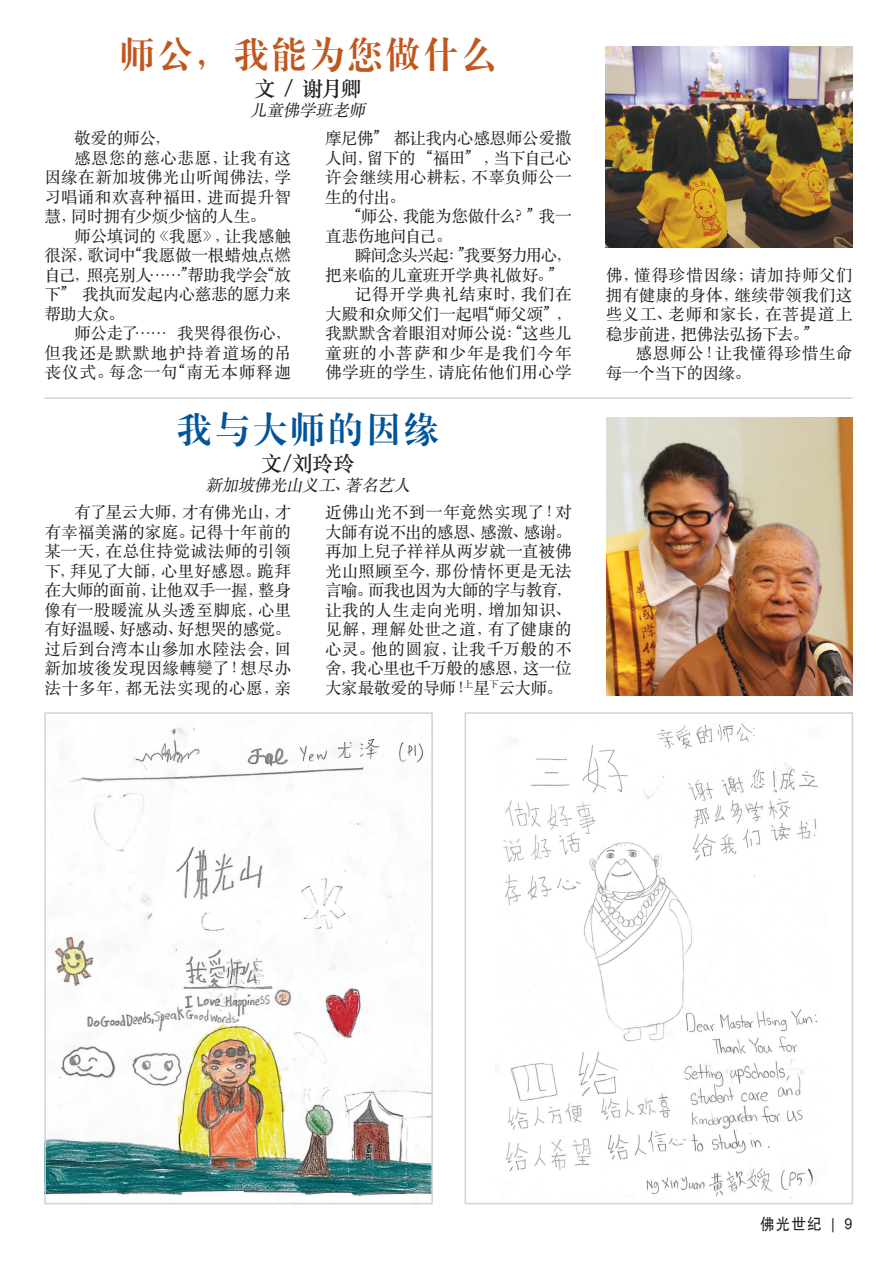
<style>
.page{position:relative;width:893px;height:1265px;background:#fff}
.page>*{position:absolute;margin:0;border:0;box-sizing:border-box;transform-origin:0 0}
.t1{font:36px "JQ Biao Song JT";letter-spacing:.11em;color:#c0571d;scale:.95 1}
.t2{font:36px "JQ Biao Song JT";letter-spacing:.11em;color:#01549a;scale:.95 1}
.t3{font:21px "ST Songti SC Bold";letter-spacing:-.04em;color:#231f20}
.t4{font:16.5px/19.5px "ST Songti SC Regular";letter-spacing:.01em;color:#231f20;text-align:justify}
.t5{font:16.5px/19.5px "ST Songti SC Regular";letter-spacing:-.025em;color:#231f20}
.t6{font:16.5px/19.5px "ST Songti SC Regular";letter-spacing:-.02em;color:#231f20}
.t7{font:italic 16.5px "ST Songti SC Regular";color:#231f20}
.t8{font:16.5px "ST Songti SC Regular";letter-spacing:-.035em;color:#231f20}
.t9{font:16.5px "ST Songti SC Regular";letter-spacing:.07em;color:#231f20}
.t10{font:16.5px "ST Songti SC Regular";letter-spacing:.08em;color:#231f20}
.t11{font:16.5px "ST Songti SC Regular";letter-spacing:.05em;color:#231f20}
.t12{font:16.5px "ST Songti SC Regular";letter-spacing:-.015em;color:#231f20}
.t13{font:15px "SIL Hei Med Jian";color:#231f20;scale:.95 1}
.s1{font-family:"Arial"}
</style>
<div class="page">
<img style="left:606px;top:418px;width:246px;height:278px">
<div style="left:465px;top:712px;width:388px;height:492px;border:2px solid #d1d2d4"></div>
<img style="left:496px;top:719px;width:322px;height:479px">
<img style="left:44px;top:728px;width:387px;height:477px">
<div style="left:44px;top:712px;width:389px;height:492px;border:2px solid #d1d2d4"></div>
<hr style="left:44px;top:397px;width:808px;height:2px;background:#d1d2d4">
<img style="left:606px;top:47px;width:246px;height:200px">
<h1 class="t1" style="left:120px;top:36px;width:396px">师公，我能为您做什么</h1>
<p class="t3" style="left:254px;top:75px;width:109px">文 / 谢月卿</p>
<p class="t7" style="left:251px;top:99px;width:121px">儿童佛学班老师</p>
<p class="t4" style="left:74px;top:128px;width:98px">敬爱的师公，</p>
<p class="t11" style="left:74px;top:147px;width:218px">感恩您的慈心悲愿，让我有这</p>
<p class="t4" style="left:44px;top:167px;width:248px">因缘在新加坡佛光山听闻佛法，学</p>
<p class="t4" style="left:44px;top:186px;width:248px">习唱诵和欢喜种福田，进而提升智</p>
<p class="t4" style="left:44px;top:206px;width:223px">慧，同时拥有少烦少恼的人生。</p>
<p class="t4" style="left:74px;top:225px;width:218px">师公填词的《我愿》，让我感触</p>
<p class="t4" style="left:44px;top:245px;width:248px">很深，歌词中“我愿做一根蜡烛点燃</p>
<p class="t5" style="left:44px;top:264px;width:248px">自己, 照亮别人……”帮助我学会“放</p>
<p class="t8" style="left:44px;top:284px;width:248px">下” 我执而发起内心慈悲的愿力来</p>
<p class="t4" style="left:44px;top:303px;width:82px">帮助大众。</p>
<p class="t12" style="left:74px;top:323px;width:218px">师公走了…… 我哭得很伤心，</p>
<p class="t10" style="left:44px;top:342px;width:248px">但我还是默默地护持着道场的吊</p>
<p class="t9" style="left:44px;top:362px;width:248px">丧仪式。每念一句“南无本师释迦</p>
<p class="t4" style="left:325px;top:128px;width:248px">摩尼佛” 都让我内心感恩师公爱撒人间，留下的 “福田” ，当下自己心许会继续用心耕耘，不辜负师公一生的付出。</p>
<p class="t6" style="left:325px;top:206px;width:248px;text-indent:30px">“师公，我能为您做什么？” 我一直悲伤地问自己。</p>
<p class="t5" style="left:325px;top:245px;width:248px;text-indent:30px">瞬间念头兴起：”我要努力用心，把来临的儿童班开学典礼做好。”</p>
<p class="t4" style="left:325px;top:284px;width:248px;text-indent:30px">记得开学典礼结束时，我们在大殿和众师父们一起唱“师父颂” ，我默默含着眼泪对师公说：“这些儿童班的小菩萨和少年是我们今年佛学班的学生，请庇佑他们用心学</p>
<h1 class="t2" style="left:177px;top:411px;width:277px">我与大师的因缘</h1>
<p class="t3" style="left:261px;top:450px;width:95px">文/刘玲玲</p>
<p class="t7" style="left:206px;top:474px;width:211px">新加坡佛光山义工、著名艺人</p>
<p class="t4" style="left:44px;top:502px;width:248px;text-indent:30px">有了星云大师，才有佛光山，才有幸福美滿的家庭。记得十年前的某一天，在总住持觉诚法师的引领下，拜见了大師，心里好感恩。跪拜在大师的面前，让他双手一握，整身像有一股暖流从头透至脚底，心里有好温暖、好感动、好想哭的感觉。过后到台湾本山參加水陸法会，回新加坡後发現因緣轉變了！想尽办法十多年，都无法实现的心愿，亲</p>
<p class="t4" style="left:325px;top:502px;width:248px">近佛山光不到一年竟然实现了！对大師有说不出的感恩、感激、感谢。再加上兒子祥祥从两岁就一直被佛光山照顾至今，那份情怀更是无法言喻。而我也因为大師的字与教育，让我的人生走向光明，增加知识、见解，理解处世之道，有了健康的心灵。他的圆寂，让我千万般的不舍，我心里也千万般的感恩，这一位大家最敬爱的导师！<sup>上</sup>星<sup>下</sup>云大师。</p>
<p class="t4" style="left:606px;top:265px;width:248px">佛，懂得珍惜因缘；请加持师父们拥有健康的身体，继续带领我们这些义工、老师和家长，在菩提道上稳步前进，把佛法弘扬下去。”</p>
<p class="t4" style="left:606px;top:343px;width:248px;text-indent:30px">感恩师公！让我懂得珍惜生命每一个当下的因缘。</p>
<p class="t13" style="left:760px;top:1213px;width:99px">佛光世纪 <span class="s1">| 9</span></p>
</div>
